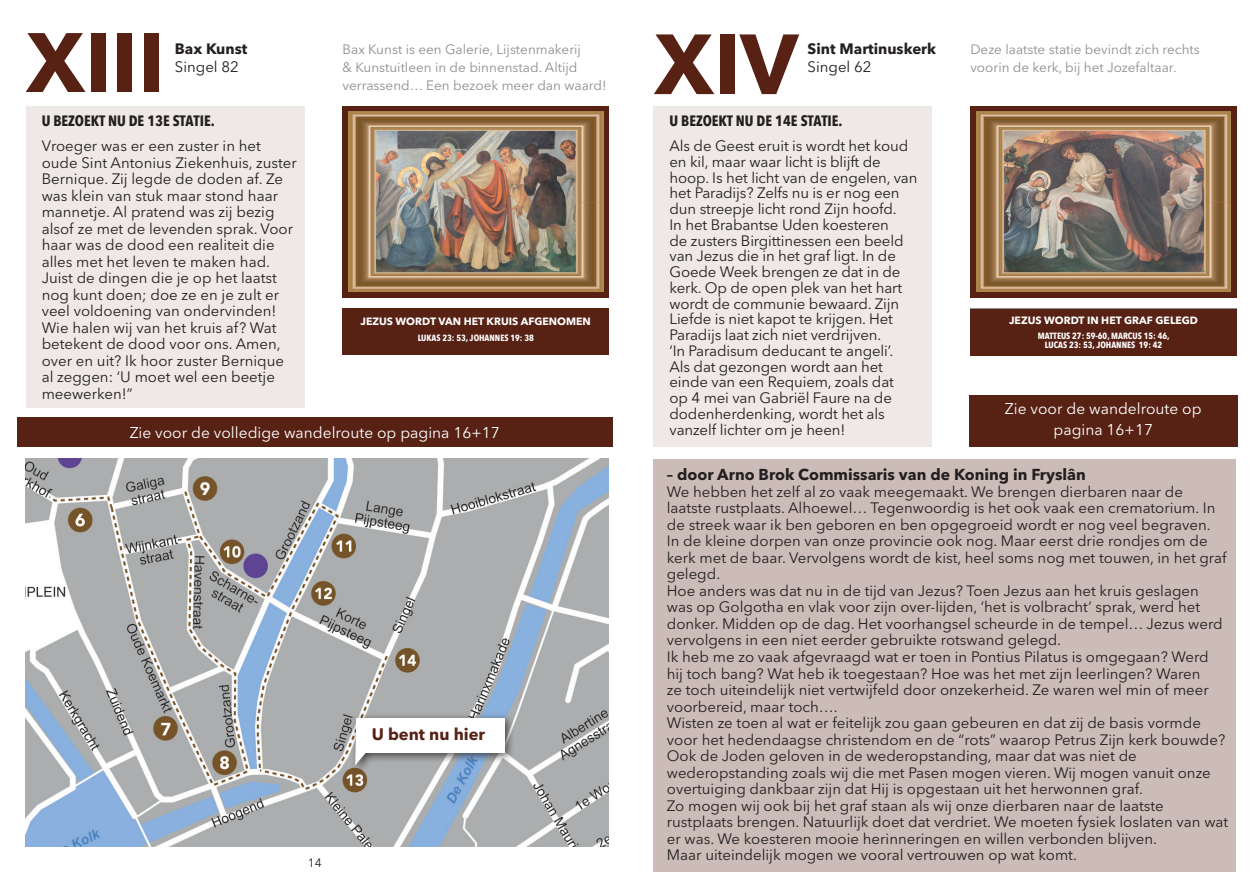
<style>
.page{position:relative;width:1259px;height:893px;background:#fff}
.page>*{position:absolute;margin:0;border:0;box-sizing:border-box;transform-origin:0 0}
.t1{font:700 84.3px "Avenir Next LT Pro";color:#572114}
.t2{font:700 83.25px "Avenir Next LT Pro";color:#572114}
.t3{font:700 16.5px "Avenir Next LT Pro";color:#572215}
.t4{font:700 15.75px "Avenir Next LT Pro";color:#231f20}
.t5{font:15.6px/20.7px "Avenir Next LT Pro";color:#fff;text-align:center}
.t6{font:15px/16.5px "Avenir Next LT Pro";color:#231f20}
.t7{font:700 15px "Avenir Next Condensed";color:#231f20}
.t8{font:700 15px "Avenir Next LT Pro";color:#231f20}
.t9{font:13.5px/18px "Avenir Next LT Pro";color:#8d8f90}
.t10{font:12px "Avenir Next LT Pro";color:#231f20}
.t11{font:700 10.5px/12px "Avenir Next LT Pro";color:#fff;text-align:center}
.t12{font:700 9px/9px "Avenir Next Condensed";color:#fff;text-align:center}
</style>
<div class="page">
<div style="left:342px;top:106px;width:267px;height:191px;background:#572114"></div>
<img style="left:348px;top:111px;width:255px;height:180px">
<div style="left:26px;top:106px;width:278px;height:302px;background:#eee9e7"></div>
<div style="left:342px;top:308px;width:267px;height:47px;background:#572114"></div>
<svg style="left:970px;top:106px;width:266px;height:191px;background:#612d1a"></svg>
<img style="left:976px;top:112px;width:254px;height:179px">
<div style="left:653px;top:106px;width:279px;height:340px;background:#eee9e7"></div>
<div style="left:970px;top:309px;width:266px;height:46px;background:#572114"></div>
<div style="left:653px;top:459px;width:582px;height:412px;background:#ccbcb8"></div>
<div style="left:17px;top:417px;width:595px;height:29px;background:#572114"></div>
<div style="left:969px;top:395px;width:268px;height:51px;background:#572114"></div>
<img style="left:26px;top:459px;width:583px;height:387px">
<div style="left:350px;top:713px;width:165px;height:62px;background:#231f20;opacity:.75"></div>
<div style="left:356px;top:718px;width:148px;height:35px;background:#fff"></div>
<svg style="left:355px;top:740px;width:16px;height:25px"></svg>
<h2 class="t2" style="left:26px;top:12px;width:139px">XIII</h2>
<p class="t8" style="left:175px;top:40px;width:74px">Bax Kunst</p>
<p class="t6" style="left:175px;top:58px;width:65px">Singel 82</p>
<p class="t9" style="left:342px;top:40px;width:265px">Bax Kunst is een Galerie, Lijstenmakerij<br>&amp; Kunstuitleen in de binnenstad. Altijd verrassend… Een bezoek meer dan waard!</p>
<h1 class="t1" style="left:654px;top:13px;width:145px">XIV</h1>
<p class="t8" style="left:807px;top:40px;width:130px">Sint Martinuskerk</p>
<p class="t6" style="left:807px;top:58px;width:65px">Singel 62</p>
<p class="t9" style="left:970px;top:40px;width:231px">Deze laatste statie bevindt zich rechts</p>
<p class="t9" style="left:970px;top:58px;width:208px">voorin de kerk, bij het Jozefaltaar.</p>
<p class="t7" style="left:42px;top:112px;width:175px">U BEZOEKT NU DE 13E STATIE.</p>
<p class="t7" style="left:669px;top:112px;width:175px">U BEZOEKT NU DE 14E STATIE.</p>
<p class="t6" style="left:42px;top:138px;width:257px">Vroeger was er een zuster in het oude Sint Antonius Ziekenhuis, zuster<br>Bernique. Zij legde de doden af. Ze was klein van stuk maar stond haar mannetje. Al pratend was zij bezig alsof ze met de levenden sprak. Voor haar was de dood een realiteit die alles met het leven te maken had.<br>Juist de dingen die je op het laatst nog kunt doen; doe ze en je zult er veel voldoening van ondervinden!<br>Wie halen wij van het kruis af? Wat betekent de dood voor ons. Amen, over en uit? Ik hoor zuster Bernique al zeggen: ‘U moet wel een beetje meewerken!”</p>
<p class="t11" style="left:360px;top:315px;width:232px">JEZUS WORDT VAN HET KRUIS AFGENOMEN</p>
<p class="t12" style="left:418px;top:333px;width:118px">LUKAS 23: 53, JOHANNES 19: 38</p>
<p class="t5" style="left:130px;top:422px;width:371px">Zie voor de volledige wandelroute op pagina 16+17</p>
<p class="t6" style="left:669px;top:138px;width:249px;line-height:15.8px">Als de Geest eruit is wordt het koud en kil, maar waar licht is blijft de hoop. Is het licht van de engelen, van het Paradijs? Zelfs nu is er nog een dun streepje licht rond Zijn hoofd.<br>In het Brabantse Uden koesteren<br>de zusters Birgittinessen een beeld van Jezus die in het graf ligt. In de Goede Week brengen ze dat in de kerk. Op de open plek van het hart wordt de communie bewaard. Zijn Liefde is niet kapot te krijgen. Het Paradijs laat zich niet verdrijven.<br>‘In Paradisum deducant te angeli’.<br>Als dat gezongen wordt aan het einde van een Requiem, zoals dat<br>op 4 mei van Gabriël Faure na de dodenherdenking, wordt het als vanzelf lichter om je heen!</p>
<p class="t11" style="left:1009px;top:314px;width:190px">JEZUS WORDT IN HET GRAF GELEGD</p>
<p class="t12" style="left:1038px;top:331px;width:133px">MATTEUS 27: 59-60, MARCUS 15: 46,<br>LUCAS 23: 53, JOHANNES 19: 42</p>
<p class="t11" style="left:1010px;top:317px;width:187px">JEZUS VALT VOOR DE EERSTE MAAL<br>ONDER HET KRUIS</p>
<p class="t5" style="left:1005px;top:398px;width:198px">Zie voor de wandelroute op pagina 16+17</p>
<p class="t10" style="left:308px;top:856px;width:15px">14</p>
<p class="t3" style="left:372px;top:724px;width:115px">U bent nu hier</p>
<p class="t4" style="left:667px;top:465px;width:420px">– door Arno Brok Commissaris van de Koning in Fryslân</p>
<p class="t6" style="left:667px;top:483px;width:563px">We hebben het zelf al zo vaak meegemaakt. We brengen dierbaren naar de laatste rustplaats. Alhoewel… Tegenwoordig is het ook vaak een crematorium. In de streek waar ik ben geboren en ben opgegroeid wordt er nog veel begraven.<br>In de kleine dorpen van onze provincie ook nog. Maar eerst drie rondjes om de kerk met de baar. Vervolgens wordt de kist, heel soms nog met touwen, in het graf gelegd.<br>Hoe anders was dat nu in de tijd van Jezus? Toen Jezus aan het kruis geslagen was op Golgotha en vlak voor zijn over-lijden, ‘het is volbracht’ sprak, werd het donker. Midden op de dag. Het voorhangsel scheurde in de tempel… Jezus werd vervolgens in een niet eerder gebruikte rotswand gelegd.<br>Ik heb me zo vaak afgevraagd wat er toen in Pontius Pilatus is omgegaan? Werd hij toch bang? Wat heb ik toegestaan? Hoe was het met zijn leerlingen? Waren<br>ze toch uiteindelijk niet vertwijfeld door onzekerheid. Ze waren wel min of meer voorbereid, maar toch….<br>Wisten ze toen al wat er feitelijk zou gaan gebeuren en dat zij de basis vormde voor het hedendaagse christendom en de “rots” waarop Petrus Zijn kerk bouwde?<br>Ook de Joden geloven in de wederopstanding, maar dat was niet de wederopstanding zoals wij die met Pasen mogen vieren. Wij mogen vanuit onze overtuiging dankbaar zijn dat Hij is opgestaan uit het herwonnen graf.<br>Zo mogen wij ook bij het graf staan als wij onze dierbaren naar de laatste rustplaats brengen. Natuurlijk doet dat verdriet. We moeten fysiek loslaten van wat er was. We koesteren mooie herinneringen en willen verbonden blijven.<br>Maar uiteindelijk mogen we vooral vertrouwen op wat komt.</p>
</div>
